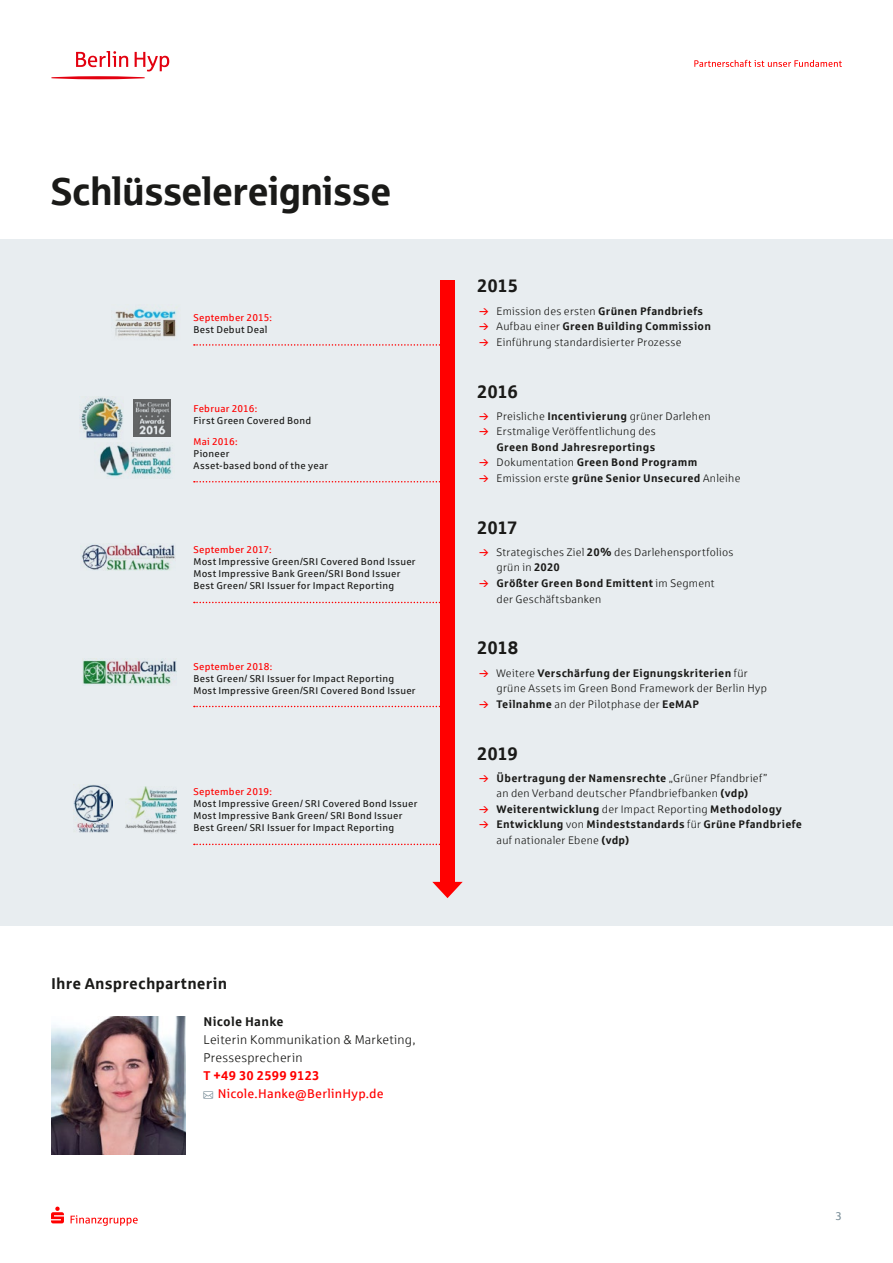
<style>
.page{position:relative;width:893px;height:1263px;background:#fff}
.page>*{position:absolute;margin:0;border:0;box-sizing:border-box;transform-origin:0 0}
.t1{font:39px "Sparkasse Head";letter-spacing:.01em;color:#1a1a18}
.t2{font:700 18.15px "Sparkasse Rg";letter-spacing:-.02em;color:#1a1a18}
.t3{font:700 15.75px "Sparkasse Rg";letter-spacing:.01em;color:#1a1a18}
.t4{font:12.75px/18px "Sparkasse Lt";letter-spacing:.02em;color:#1a1a18}
.t5{font:12.75px "Sparkasse Rg";letter-spacing:.015em;color:#f00}
.t6{font:700 12.75px "Sparkasse Rg";letter-spacing:.01em;color:#f00}
.t7{font:700 12.75px "Sparkasse Rg";letter-spacing:.02em;color:#1a1a18}
.t8{font:11.25px "Sparkasse Rg";color:#7c909a}
.t9{font:11.1px/15.6px "Sparkasse Lt";letter-spacing:.025em;color:#1a1a18}
.t10{font:700 11.1px/15.6px "Sparkasse Rg";letter-spacing:.025em;color:#1a1a18}
.t11{font:9.9px/12px "Sparkasse Rg";letter-spacing:.03em;color:#1a1a18}
.t12{font:9.9px "Sparkasse Rg";letter-spacing:.025em;color:#f00}
.s1{font-family:"Sparkasse Rg";font-weight:700}
.s2{font-family:"Sparkasse Lt";font-weight:400}
</style>
<div class="page">
<div style="left:0;top:239px;width:893px;height:687px;background:#e8edf0"></div>
<svg style="left:51px;top:1206px;width:13px;height:17px"></svg>
<svg style="left:71px;top:1215px;width:67px;height:11px"></svg>
<svg style="left:51px;top:51px;width:118px;height:28px"></svg>
<svg style="left:694px;top:60px;width:148px;height:7px"></svg>
<img style="left:51px;top:1017px;width:134px;height:138px">
<img style="left:115px;top:307px;width:62px;height:30px">
<img style="left:134px;top:400px;width:36px;height:36px">
<img style="left:81px;top:397px;width:42px;height:42px">
<img style="left:99px;top:445px;width:73px;height:32px">
<img style="left:81px;top:544px;width:94px;height:27px">
<img style="left:83px;top:659px;width:94px;height:26px">
<img style="left:73px;top:784px;width:39px;height:48px">
<img style="left:125px;top:786px;width:51px;height:47px">
<div style="left:440px;top:280px;width:15px;height:608px;background:#f00"></div>
<svg style="left:432px;top:882px;width:31px;height:16px"></svg>
<svg style="left:194px;top:344px;width:246px;height:2px"></svg>
<svg style="left:194px;top:481px;width:246px;height:1px"></svg>
<svg style="left:194px;top:602px;width:246px;height:1px"></svg>
<svg style="left:194px;top:706px;width:246px;height:1px"></svg>
<svg style="left:194px;top:844px;width:246px;height:1px"></svg>
<h1 class="t1" style="left:51px;top:167px;width:341px">Schlüsselereignisse</h1>
<p class="t12" style="left:193px;top:311px;width:80px">September 2015:</p>
<p class="t11" style="left:193px;top:323px;width:76px">Best Debut Deal</p>
<p class="t12" style="left:193px;top:402px;width:65px">Februar 2016:</p>
<p class="t11" style="left:193px;top:414px;width:119px">First Green Covered Bond</p>
<p class="t12" style="left:193px;top:435px;width:46px">Mai 2016:</p>
<p class="t11" style="left:193px;top:447px;width:136px">Pioneer<br>Asset-based bond of the year</p>
<p class="t12" style="left:193px;top:544px;width:80px">September 2017:</p>
<p class="t11" style="left:193px;top:556px;width:224px">Most Impressive Green/SRI Covered Bond Issuer<br>Most Impressive Bank Green/SRI Bond Issuer<br>Best Green/ SRI Issuer for Impact Reporting</p>
<p class="t12" style="left:193px;top:660px;width:80px">September 2018:</p>
<p class="t11" style="left:193px;top:672px;width:224px">Best Green/ SRI Issuer for Impact Reporting<br>Most Impressive Green/SRI Covered Bond Issuer</p>
<p class="t12" style="left:193px;top:785px;width:80px">September 2019:</p>
<p class="t11" style="left:193px;top:797px;width:226px">Most Impressive Green/ SRI Covered Bond Issuer<br>Most Impressive Bank Green/ SRI Bond Issuer<br>Best Green/ SRI Issuer for Impact Reporting</p>
<h3 class="t3" style="left:51px;top:973px;width:178px">Ihre Ansprechpartnerin</h3>
<p class="t7" style="left:204px;top:1014px;width:81px">Nicole Hanke</p>
<p class="t4" style="left:204px;top:1031px;width:213px">Leiterin Kommunikation &amp; Marketing,<br>Pressesprecherin</p>
<p class="t6" style="left:204px;top:1068px;width:118px">T +49 30 2599 9123</p>
<p class="t5" style="left:218px;top:1086px;width:168px">Nicole.Hanke@BerlinHyp.de</p>
<h2 class="t2" style="left:477px;top:275px;width:43px">2015</h2>
<p class="t9" style="left:497px;top:303px;width:208px">Emission des ersten <span class="s1">Grünen Pfandbriefs</span></p>
<p class="t10" style="left:497px;top:318px;width:216px"><span class="s2">Aufbau einer</span> Green Building Commission</p>
<p class="t9" style="left:497px;top:334px;width:186px">Einführung standardisierter Prozesse</p>
<h2 class="t2" style="left:477px;top:380px;width:42px">2016</h2>
<p class="t9" style="left:497px;top:408px;width:215px">Preisliche <span class="s1">Incentivierung</span> grüner Darlehen<br>Erstmalige Veröffentlichung des</p>
<p class="t10" style="left:497px;top:439px;width:202px">Green Bond Jahresreportings<br><span class="s2">Dokumentation</span> Green Bond Programm</p>
<p class="t9" style="left:497px;top:470px;width:245px">Emission erste <span class="s1">grüne Senior Unsecured</span> Anleihe</p>
<h2 class="t2" style="left:477px;top:516px;width:42px">2017</h2>
<p class="t9" style="left:497px;top:544px;width:238px">Strategisches Ziel <span class="s1">20%</span> des Darlehensportfolios grün in <span class="s1">2020</span></p>
<p class="t10" style="left:497px;top:575px;width:219px">Größter Green Bond Emittent <span class="s2">im Segment</span></p>
<p class="t9" style="left:497px;top:591px;width:106px">der Geschäftsbanken</p>
<h2 class="t2" style="left:477px;top:636px;width:43px">2018</h2>
<p class="t10" style="left:497px;top:664px;width:253px"><span class="s2">Weitere</span> Verschärfung der Eignungskriterien <span class="s2">für</span></p>
<p class="t9" style="left:497px;top:680px;width:272px">grüne Assets im Green Bond Framework der Berlin Hyp<br><span class="s1">Teilnahme</span> an der Pilotphase der <span class="s1">EeMAP</span></p>
<h2 class="t2" style="left:477px;top:742px;width:42px">2019</h2>
<p class="t10" style="left:497px;top:769px;width:272px">Übertragung der Namensrechte <span class="s2">„Grüner Pfandbrief”</span></p>
<p class="t9" style="left:497px;top:785px;width:253px">an den Verband deutscher Pfandbriefbanken <span class="s1">(vdp)</span></p>
<p class="t10" style="left:497px;top:801px;width:307px">Weiterentwicklung <span class="s2">der Impact Reporting</span> Methodology<br>Entwicklung <span class="s2">von</span> Mindeststandards <span class="s2">für</span> Grüne Pfandbriefe</p>
<p class="t9" style="left:497px;top:832px;width:134px">auf nationaler Ebene <span class="s1">(vdp)</span></p>
<p class="t8" style="left:835px;top:1209px;width:8px">3</p>
</div>
